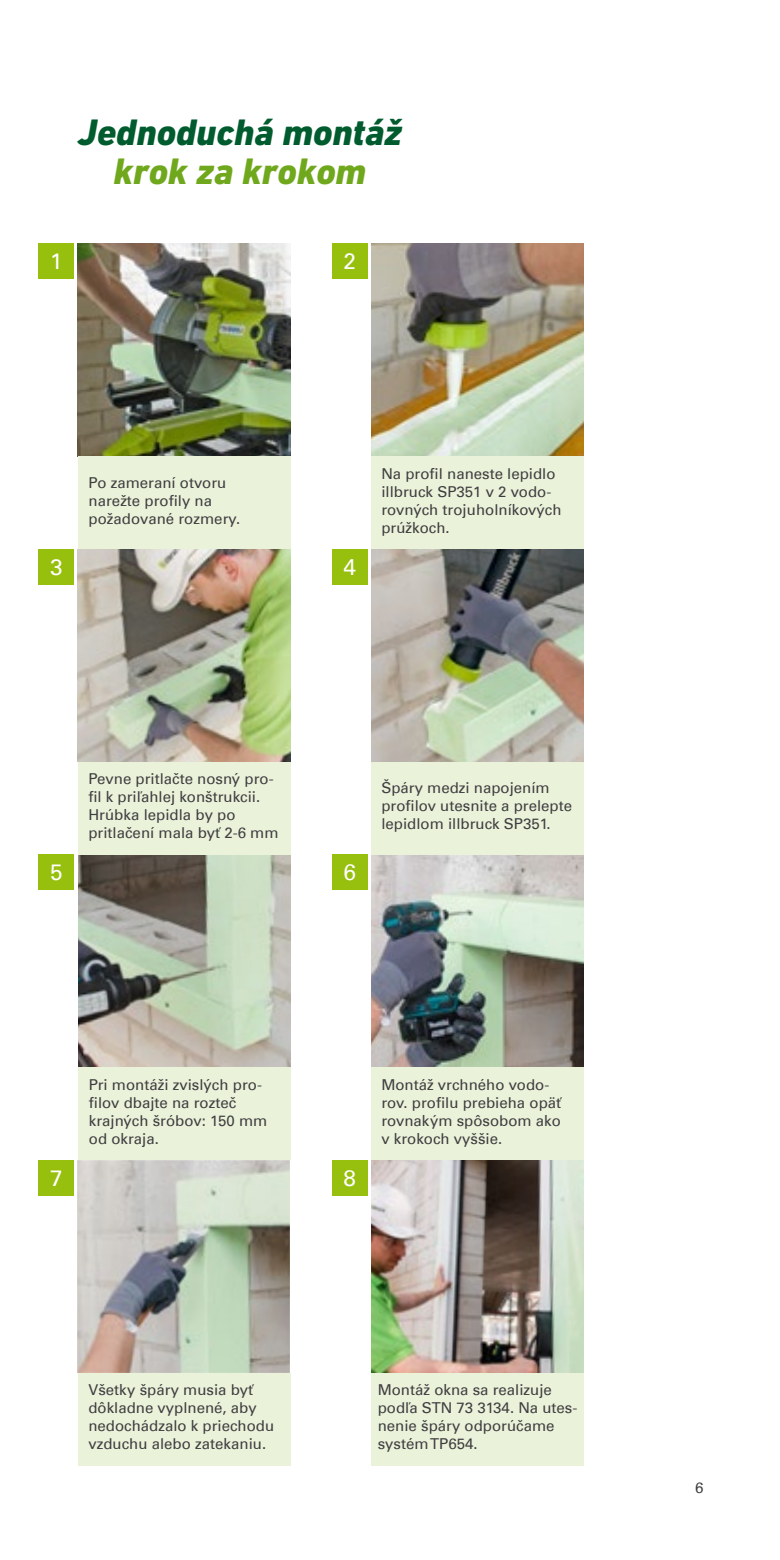
<style>
.page{position:relative;width:780px;height:1560px;background:#fff}
.page>*{position:absolute;margin:0;border:0;box-sizing:border-box;transform-origin:0 0}
.t1{font:italic 800 37.5px "DIN Next W1 G";color:#005c2e}
.t2{font:italic 800 37.5px "DIN Next W1 G";color:#70a81d}
.t3{font:22.5px "Univers Com 55 Roman";color:#fff}
.t4{font:15px/18px "Univers Com 55 Roman";color:#3e3d40}
</style>
<div class="page">
<img style="left:78px;top:243px;width:213px;height:213px">
<img style="left:371px;top:243px;width:212px;height:213px">
<img style="left:78px;top:549px;width:213px;height:212px">
<img style="left:371px;top:549px;width:212px;height:212px">
<img style="left:78px;top:854px;width:213px;height:213px">
<img style="left:371px;top:854px;width:212px;height:213px">
<img style="left:77px;top:1159px;width:213px;height:213px">
<img style="left:371px;top:1159px;width:212px;height:213px">
<div style="left:78px;top:456px;width:213px;height:93px;background:#eaf2d9"></div>
<div style="left:371px;top:456px;width:212px;height:93px;background:#eaf2d9"></div>
<div style="left:78px;top:761px;width:213px;height:93px;background:#eaf2d9"></div>
<div style="left:371px;top:761px;width:212px;height:93px;background:#eaf2d9"></div>
<div style="left:78px;top:1067px;width:213px;height:92px;background:#eaf2d9"></div>
<div style="left:371px;top:1067px;width:212px;height:92px;background:#eaf2d9"></div>
<div style="left:78px;top:1372px;width:212px;height:93px;background:#eaf2d9"></div>
<div style="left:371px;top:1372px;width:212px;height:93px;background:#eaf2d9"></div>
<div style="left:39px;top:243px;width:35px;height:36px;background:#97bf0d"></div>
<div style="left:39px;top:549px;width:35px;height:35px;background:#97bf0d"></div>
<div style="left:39px;top:854px;width:35px;height:35px;background:#97bf0d"></div>
<div style="left:39px;top:1159px;width:35px;height:36px;background:#97bf0d"></div>
<div style="left:332px;top:243px;width:35px;height:36px;background:#97bf0d"></div>
<div style="left:332px;top:549px;width:35px;height:35px;background:#97bf0d"></div>
<div style="left:332px;top:854px;width:35px;height:35px;background:#97bf0d"></div>
<div style="left:332px;top:1159px;width:35px;height:36px;background:#97bf0d"></div>
<h1 class="t1" style="left:78px;top:110px;width:326px">Jednoduchá montáž</h1>
<h1 class="t2" style="left:113px;top:149px;width:254px">krok za krokom</h1>
<h2 class="t3" style="left:50px;top:248px;width:14px">1</h2>
<h2 class="t3" style="left:343px;top:248px;width:14px">2</h2>
<p class="t4" style="left:89px;top:473px;width:153px">Po zameraní otvoru narežte profily na požadované rozmery.</p>
<p class="t4" style="left:381px;top:464px;width:182px">Na profil naneste lepidlo illbruck SP351 v 2 vodo&shy;rovných trojuholníkových prúžkoch.</p>
<h2 class="t3" style="left:50px;top:553px;width:14px">3</h2>
<h2 class="t3" style="left:343px;top:553px;width:14px">4</h2>
<p class="t4" style="left:88px;top:769px;width:192px">Pevne pritlačte nosný pro&shy;fil k priľahlej konštrukcii.<br>Hrúbka lepidla by po pritlačení mala byť 2-6 mm</p>
<p class="t4" style="left:381px;top:778px;width:192px">Špáry medzi napojením profilov utesnite a prelepte lepidlom illbruck SP351.</p>
<h2 class="t3" style="left:50px;top:858px;width:14px">5</h2>
<h2 class="t3" style="left:343px;top:858px;width:14px">6</h2>
<p class="t4" style="left:89px;top:1075px;width:180px">Pri montáži zvislých pro&shy;filov dbajte na rozteč krajných šróbov: 150 mm od okraja.</p>
<p class="t4" style="left:381px;top:1075px;width:181px">Montáž vrchného vodo&shy;rov. profilu prebieha opäť rovnakým spôsobom ako v krokoch vyššie.</p>
<h2 class="t3" style="left:50px;top:1164px;width:14px">7</h2>
<h2 class="t3" style="left:343px;top:1164px;width:14px">8</h2>
<p class="t4" style="left:88px;top:1380px;width:187px">Všetky špáry musia byť dôkladne vyplnené, aby nedochádzalo k priechodu vzduchu alebo zatekaniu.</p>
<p class="t4" style="left:378px;top:1380px;width:201px">Montáž okna sa realizuje podľa STN 73 3134. Na utes&shy;nenie špáry odporúčame systém TP654.</p>
<p class="t4" style="left:695px;top:1478px;width:10px">6</p>
</div>
